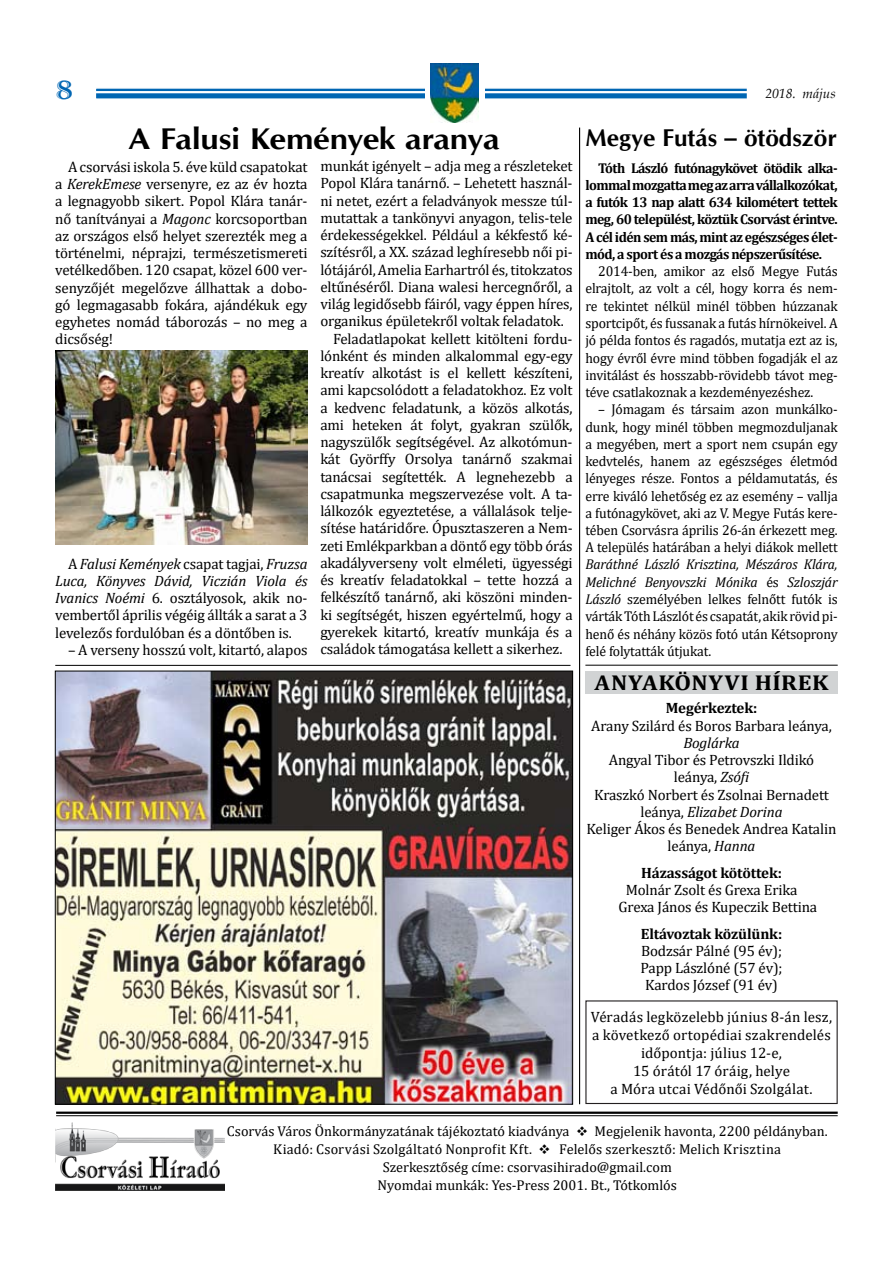
<style>
.page{position:relative;width:893px;height:1263px;background:#fff}
.page>*{position:absolute;margin:0;border:0;box-sizing:border-box;transform-origin:0 0}
.t1{font:700 30px "CG Omega";color:#000;scale:1.1 1}
.t2{font:700 27px "Garamond Handtooled PFL";color:#0066b3}
.t3{font:700 24.3px "CG Omega";color:#000}
.t4{font:700 21.6px "Cambria";color:#000;scale:1.11 1}
.t5{font:15px/17.2px "Cambria";letter-spacing:-.01em;color:#000;text-align:center}
.t6{font:700 15px "Cambria";letter-spacing:-.01em;color:#000}
.t7{font:italic 15px "Cambria";letter-spacing:-.01em;color:#000}
.t8{font:14.25px/17.2px "Cambria";color:#000;text-align:justify}
.t9{font:700 14.25px/17.2px "Cambria";letter-spacing:-.04em;color:#000;text-align:justify}
.t10{font:italic 13.5px "Book Antiqua";color:#000}
.s1{font-style:italic}
</style>
<div class="page">
<svg style="left:96px;top:88px;width:651px;height:11px;background:#2c80c0"></svg>
<hr style="left:60px;top:91px;width:790px;height:2px;background:#fff">
<div style="left:425px;top:69px;width:59px;height:45px;background:#fff"></div>
<img style="left:430px;top:63px;width:49px;height:60px">
<img style="left:55px;top:1122px;width:170px;height:69px">
<div style="left:585px;top:671px;width:253px;height:22px;background:#d1d3d4"></div>
<hr style="left:579px;top:128px;width:1px;height:976px;background:#000">
<hr style="left:56px;top:1111px;width:782px;height:3px;background:#000">
<hr style="left:56px;top:1115px;width:782px;height:1px;background:#000">
<img style="left:56px;top:350px;width:252px;height:194px">
<img style="left:57px;top:673px;width:514px;height:429px">
<hr style="left:55px;top:665px;width:515px;height:1px;background:#000">
<div style="left:585px;top:1000px;width:253px;height:104px;border:1px solid #231f20"></div>
<hr style="left:585px;top:665px;width:253px;height:1px;background:#000">
<h2 class="t2" style="left:56px;top:74px;width:18px">8</h2>
<p class="t10" style="left:765px;top:84px;width:72px">2018. május</p>
<h1 class="t1" style="left:128px;top:120px;width:339px">A Falusi Kemények aranya</h1>
<h3 class="t3" style="left:585px;top:122px;width:253px">Megye Futás – ötödször</h3>
<p class="t5" style="left:55px;top:158px;width:254px;text-align:justify;text-indent:13px">A csorvási iskola 5. éve küld csapatokat a <span class="s1">KerekEmese</span> versenyre, ez az év hozta a legnagyobb sikert. Popol Klára tanár&shy;nő tanítványai a <span class="s1">Magonc</span> korcsoportban az országos első helyet szerezték meg a történelmi, néprajzi, természetismereti vetélkedőben. 120 csapat, közel 600 ver&shy;senyzőjét megelőzve állhattak a dobo&shy;gó legmagasabb fokára, ajándékuk egy egyhetes nomád táborozás – no meg a dicsőség!</p>
<p class="t5" style="left:55px;top:555px;width:254px;text-align:justify;text-indent:13px">A <span class="s1">Falusi Kemények</span> csapat tagjai, <span class="s1">Fruzsa Luca, Könyves Dávid, Viczián Viola és Ivanics Noémi</span> 6. osztályosok, akik no&shy;vembertől április végéig állták a sarat a 3 levelezős fordulóban és a döntőben is.</p>
<p class="t5" style="left:68px;top:641px;width:241px">– A verseny hosszú volt, kitartó, alapos</p>
<p class="t5" style="left:320px;top:157px;width:254px">munkát igényelt – adja meg a részleteket</p>
<p class="t5" style="left:320px;top:175px;width:254px">Popol Klára tanárnő. – Lehetett használ-</p>
<p class="t5" style="left:320px;top:192px;width:254px">ni netet, ezért a feladványok messze túl-</p>
<p class="t5" style="left:320px;top:209px;width:254px">mutattak a tankönyvi anyagon, telis-tele</p>
<p class="t5" style="left:320px;top:226px;width:254px">érdekességekkel. Például a kékfestő ké-</p>
<p class="t5" style="left:320px;top:244px;width:254px">szítésről, a XX. század leghíresebb női pi-</p>
<p class="t5" style="left:320px;top:261px;width:254px">lótájáról, Amelia Earhartról és, titokzatos</p>
<p class="t5" style="left:320px;top:278px;width:254px">eltűnéséről. Diana walesi hercegnőről, a</p>
<p class="t5" style="left:320px;top:295px;width:254px">világ legidősebb fáiról, vagy éppen híres,</p>
<p class="t5" style="left:320px;top:313px;width:245px">organikus épületekről voltak feladatok.</p>
<p class="t5" style="left:333px;top:330px;width:241px">Feladatlapokat kellett kitölteni fordu-</p>
<p class="t5" style="left:320px;top:347px;width:254px">lónként és minden alkalommal egy-egy</p>
<p class="t5" style="left:320px;top:364px;width:254px">kreatív alkotást is el kellett készíteni,</p>
<p class="t5" style="left:320px;top:382px;width:254px">ami kapcsolódott a feladatokhoz. Ez volt</p>
<p class="t5" style="left:320px;top:399px;width:254px">a kedvenc feladatunk, a közös alkotás,</p>
<p class="t5" style="left:320px;top:416px;width:254px">ami heteken át folyt, gyakran szülők,</p>
<p class="t5" style="left:320px;top:433px;width:254px">nagyszülők segítségével. Az alkotómun-</p>
<p class="t5" style="left:320px;top:451px;width:254px">kát Györffy Orsolya tanárnő szakmai</p>
<p class="t5" style="left:320px;top:468px;width:254px">tanácsai segítették. A legnehezebb a</p>
<p class="t5" style="left:320px;top:485px;width:254px">csapatmunka megszervezése volt. A ta-</p>
<p class="t5" style="left:320px;top:502px;width:254px">lálkozók egyeztetése, a vállalások telje-</p>
<p class="t5" style="left:320px;top:520px;width:254px">sítése határidőre. Ópusztaszeren a Nem-</p>
<p class="t5" style="left:320px;top:537px;width:254px">zeti Emlékparkban a döntő egy több órás</p>
<p class="t5" style="left:320px;top:554px;width:254px">akadályverseny volt elméleti, ügyességi</p>
<p class="t5" style="left:320px;top:571px;width:254px">és kreatív feladatokkal – tette hozzá a</p>
<p class="t5" style="left:320px;top:589px;width:254px">felkészítő tanárnő, aki köszöni minden-</p>
<p class="t5" style="left:320px;top:606px;width:254px">ki segítségét, hiszen egyértelmű, hogy a</p>
<p class="t5" style="left:320px;top:623px;width:254px">gyerekek kitartó, kreatív munkája és a</p>
<p class="t5" style="left:320px;top:640px;width:244px">családok támogatása kellett a sikerhez.</p>
<p class="t9" style="left:585px;top:159px;width:254px;text-indent:13px">Tóth László futónagykövet ötödik alka&shy;lommal mozgatta meg az arra vállalkozókat, a futók 13 nap alatt 634 kilométert tettek meg, 60 települést, köztük Csorvást érintve.<br>A cél idén sem más, mint az egészséges élet&shy;mód, a sport és a mozgás népszerűsítése.</p>
<p class="t8" style="left:585px;top:263px;width:254px;text-indent:13px">2014-ben, amikor az első Megye Futás elrajtolt, az volt a cél, hogy korra és nem&shy;re tekintet nélkül minél többen húzzanak sportcipőt, és fussanak a futás hírnökeivel. A jó példa fontos és ragadós, mutatja ezt az is, hogy évről évre mind többen fogadják el az invitálást és hosszabb-rövidebb távot meg&shy;téve csatlakoznak a kezdeményezéshez.</p>
<p class="t8" style="left:585px;top:401px;width:254px;text-indent:13px">– Jómagam és társaim azon munkálko&shy;dunk, hogy minél többen megmozduljanak a megyében, mert a sport nem csupán egy kedvtelés, hanem az egészséges életmód lényeges része. Fontos a példamutatás, és erre kiváló lehetőség ez az esemény – vallja a futónagykövet, aki az V. Megye Futás kere&shy;tében Csorvásra április 26-án érkezett meg.<br>A település határában a helyi diákok mellett</p>
<p class="t8" style="left:585px;top:556px;width:254px"><span class="s1">Baráthné László Krisztina, Mészáros Klára, Melichné Benyovszki Mónika</span> és <span class="s1">Szloszjár László</span> személyében lelkes felnőtt futók is várták Tóth Lászlót és csapatát, akik rövid pi&shy;henő és néhány közös fotó után Kétsoprony felé folytatták útjukat.</p>
<h3 class="t4" style="left:595px;top:667px;width:30px">Anyakönyvi</h3>
<h3 class="t4" style="left:755px;top:667px;width:39px">hírek</h3>
<p class="t6" style="left:666px;top:698px;width:93px">Megérkeztek:</p>
<p class="t5" style="left:591px;top:717px;width:242px">Arany Szilárd és Boros Barbara leánya,</p>
<p class="t7" style="left:683px;top:732px;width:58px">Boglárka</p>
<p class="t5" style="left:587px;top:751px;width:251px">Angyal Tibor és Petrovszki Ildikó leánya, <span class="s1">Zsófi<br></span>Kraszkó Norbert és Zsolnai Bernadett leánya, <span class="s1">Elizabet Dorina<br></span>Keliger Ákos és Benedek Andrea Katalin leánya, <span class="s1">Hanna</span></p>
<p class="t6" style="left:641px;top:862px;width:142px">Házasságot kötöttek:</p>
<p class="t5" style="left:618px;top:881px;width:200px;text-align:left;text-indent:7px">Molnár Zsolt és Grexa Erika<br>Grexa János és Kupeczik Bettina</p>
<p class="t6" style="left:641px;top:923px;width:143px">Eltávoztak közülünk:</p>
<p class="t5" style="left:640px;top:942px;width:144px">Bodzsár Pálné (95 év);<br>Papp Lászlóné (57 év);<br>Kardos József (91 év)</p>
<p class="t5" style="left:591px;top:1007px;width:243px;line-height:18px">Véradás legközelebb június 8-án lesz, a következő ortopédiai szakrendelés időpontja: július 12-e,<br>15 órától 17 óráig, helye<br>a Móra utcai Védőnői Szolgálat.</p>
<p class="t8" style="left:227px;top:1121px;width:602px;line-height:18px;text-align:center">Csorvás Város Önkormányzatának tájékoztató kiadványa ❖ Megjelenik havonta, 2200 példányban.<br>Kiadó: Csorvási Szolgáltató Nonprofit Kft. ❖ Felelős szerkesztő: Melich Krisztina<br>Szerkesztőség címe: csorvasihirado@gmail.com<br>Nyomdai munkák: Yes-Press 2001. Bt., Tótkomlós</p>
</div>
